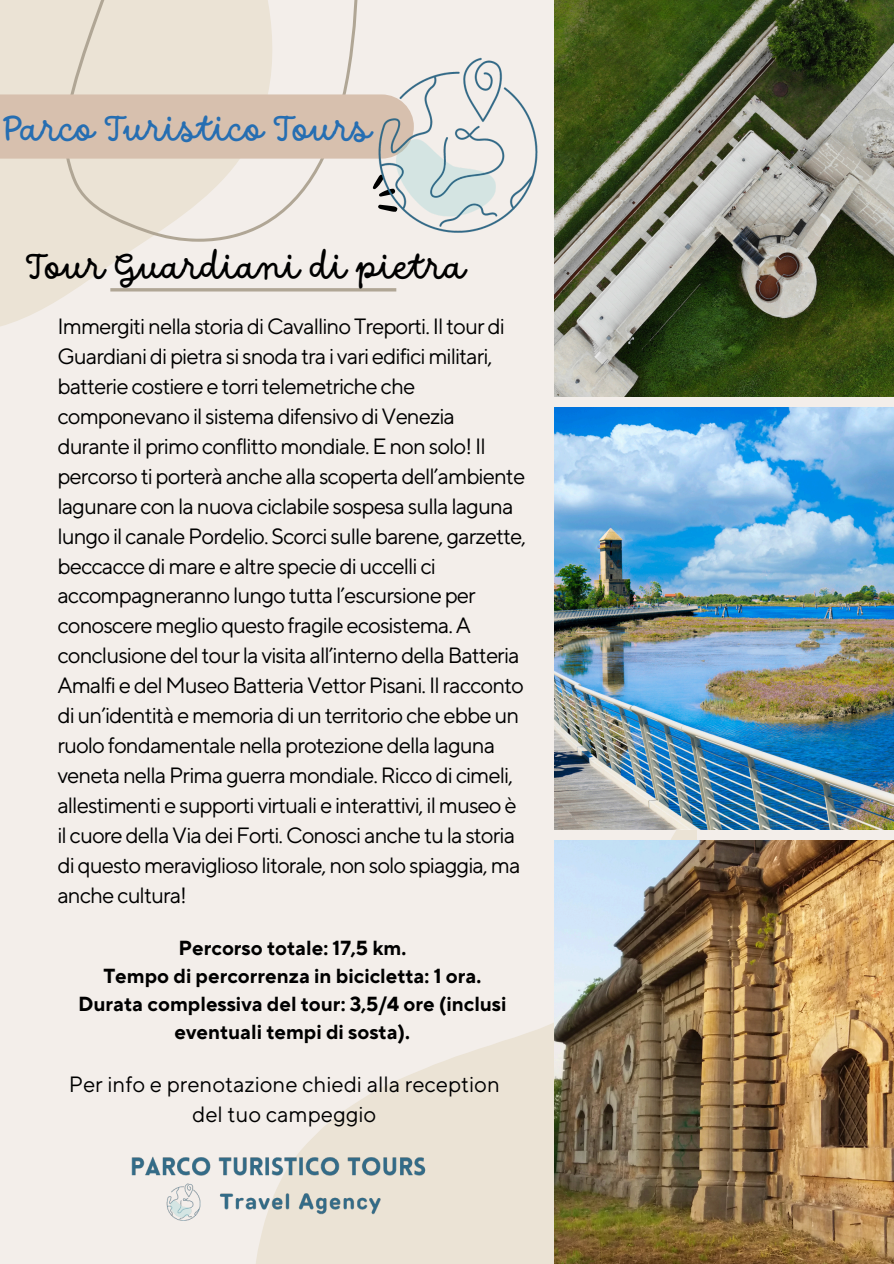
<style>
.page{position:relative;width:894px;height:1264px;background:#fff}
.page>*{position:absolute;margin:0;border:0;box-sizing:border-box;transform-origin:0 0}
.t1{font:38.1px "DO Script Regular";color:#000}
.t2{font:38.1px "DO Script Regular";color:#266eb2}
.t3{font:22.05px/29.8px "TT Norms Pro";letter-spacing:-.04em;color:#000}
.t4{font:22.05px/30.3px "TT Norms Pro";color:#000;text-align:center}
.t5{font:700 20.25px/28.2px "TT Norms Pro";color:#000;text-align:center}
</style>
<div class="page">
<div style="left:0;top:0;width:893px;height:1263px;background:#f3eeea"></div>
<svg style="left:0;top:0;width:284px;height:326px;fill:#ebe3d5"></svg>
<svg style="left:62px;top:0;width:296px;height:244px;fill:#ebe3d5"></svg>
<div style="left:0;top:94px;width:359px;height:65px;background:#d7c0ae"></div>
<svg style="left:256px;top:829px;width:440px;height:434px"></svg>
<img style="left:554px;top:0;width:339px;height:396px">
<img style="left:554px;top:840px;width:339px;height:423px">
<img style="left:554px;top:407px;width:339px;height:422px">
<hr style="left:110px;top:288px;width:286px;height:3px;background:#b0a695">
<img style="left:359px;top:57px;width:179px;height:176px">
<img style="left:131px;top:1129px;width:297px;height:119px">
<h1 class="t2" style="left:0;top:106px;width:373px">Parco Turistico Tours</h1>
<p class="t1" style="left:27px;top:245px;width:440px">Tour Guardiani di pietra</p>
<h1 class="t3" style="left:57px;top:312px;width:470px">Immergiti nella storia di Cavallino Treporti. Il tour di Guardiani di pietra si snoda tra i vari edifici militari, batterie costiere e torri telemetriche che componevano il sistema difensivo di Venezia durante il primo conflitto mondiale. E non solo! Il percorso ti porterà anche alla scoperta dell’ambiente lagunare con la nuova ciclabile sospesa sulla laguna lungo il canale Pordelio. Scorci sulle barene, garzette, beccacce di mare e altre specie di uccelli ci accompagneranno lungo tutta l’escursione per conoscere meglio questo fragile ecosistema. A conclusione del tour la visita all’interno della Batteria Amalfi e del Museo Batteria Vettor Pisani. Il racconto di un’identità e memoria di un territorio che ebbe un ruolo fondamentale nella protezione della laguna veneta nella Prima guerra mondiale. Ricco di cimeli, allestimenti e supporti virtuali e interattivi, il museo è il cuore della Via dei Forti. Conosci anche tu la storia di questo meraviglioso litorale, non solo spiaggia, ma anche cultura!</h1>
<p class="t5" style="left:78px;top:934px;width:430px">Percorso totale: 17,5 km.<br>Tempo di percorrenza in bicicletta: 1 ora.<br>Durata complessiva del tour: 3,5/4 ore (inclusi eventuali tempi di sosta).</p>
<p class="t4" style="left:69px;top:1070px;width:432px">Per info e prenotazione chiedi alla reception del tuo campeggio</p>
</div>
